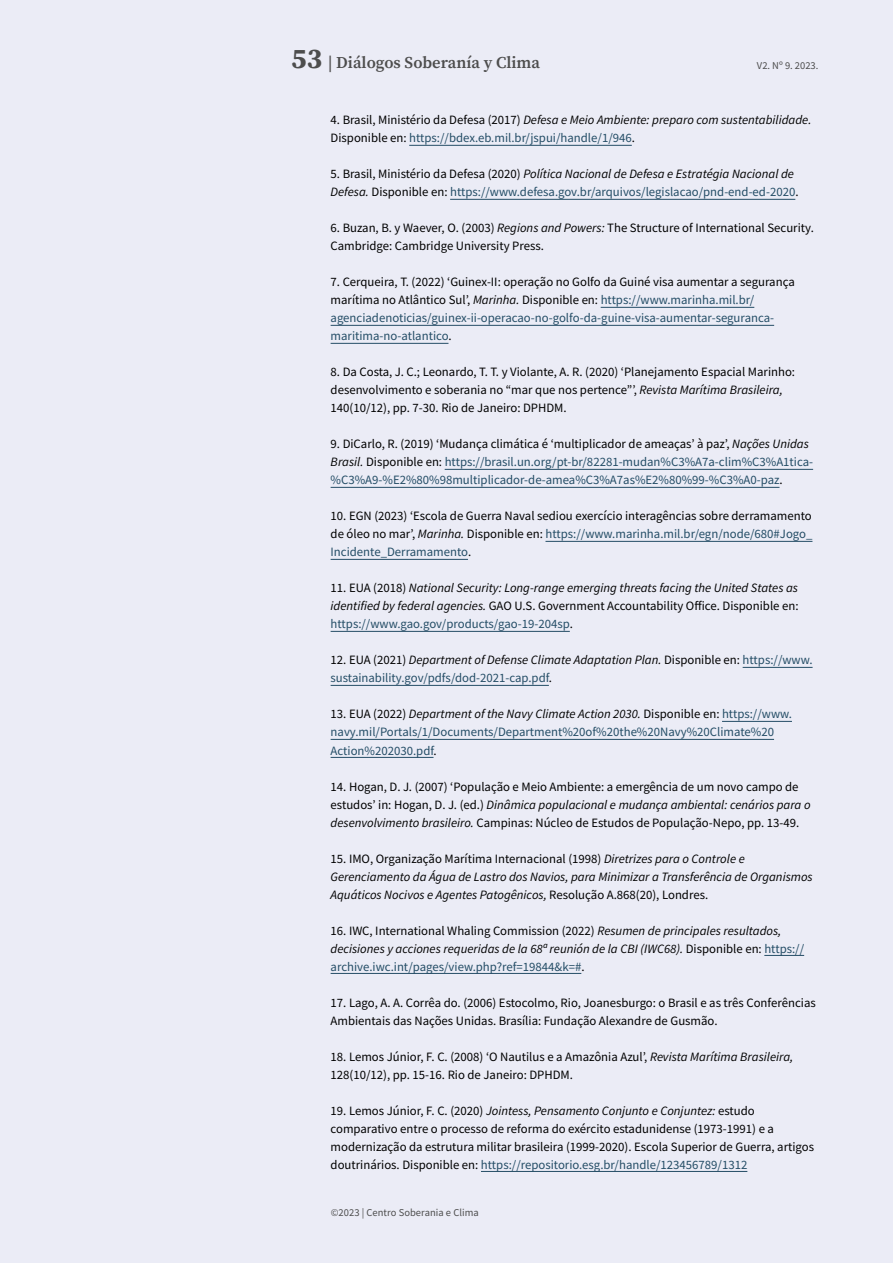
<style>
.page{position:relative;width:893px;height:1263px;background:#ebecf6}
.page>*{position:absolute;margin:0;border:0;box-sizing:border-box;transform-origin:0 0}
.t1{font:600 16.5px "Source Serif Pro";color:#4d4d4d}
.t2{font:12.75px/18px "Source Sans Pro";color:#000}
.t3{font:12.75px/18px "Source Sans Pro";color:#244d66}
.t4{font:italic 12.75px/18px "Source Sans Pro";color:#000}
.t5{font:10.5px "Source Sans Pro";letter-spacing:.005em;color:#4d4d4d}
.s1{font-weight:700;font-size:28.5px}
.s2{font-style:italic}
.s3{color:#244d66}
.s4{color:#000}
.s5{font-style:italic;color:#000}
.s6{font-style:normal}
.s7{font-style:normal;color:#244d66}
</style>
<div class="page">
<hr style="left:409px;top:145px;width:223px;height:1px;background:#244d66">
<hr style="left:450px;top:199px;width:345px;height:1px;background:#244d66">
<hr style="left:601px;top:307px;width:153px;height:1px;background:#244d66">
<hr style="left:331px;top:325px;width:443px;height:1px;background:#244d66">
<hr style="left:331px;top:343px;width:117px;height:1px;background:#244d66">
<hr style="left:445px;top:469px;width:368px;height:1px;background:#244d66">
<hr style="left:331px;top:487px;width:448px;height:1px;background:#244d66">
<hr style="left:545px;top:541px;width:267px;height:1px;background:#244d66">
<hr style="left:331px;top:559px;width:137px;height:1px;background:#244d66">
<hr style="left:331px;top:631px;width:239px;height:1px;background:#244d66">
<hr style="left:743px;top:667px;width:70px;height:1px;background:#244d66">
<hr style="left:331px;top:685px;width:218px;height:1px;background:#244d66">
<hr style="left:722px;top:721px;width:70px;height:1px;background:#244d66">
<hr style="left:331px;top:739px;width:443px;height:1px;background:#244d66">
<hr style="left:331px;top:757px;width:102px;height:1px;background:#244d66">
<hr style="left:764px;top:955px;width:40px;height:1px;background:#244d66">
<hr style="left:331px;top:973px;width:250px;height:1px;background:#244d66">
<hr style="left:481px;top:1171px;width:266px;height:1px;background:#244d66">
<p class="t1" style="left:291px;top:52px;width:250px"><span class="s1">53</span> | Diálogos Soberanía y Clima</p>
<p class="t5" style="left:757px;top:58px;width:63px">V2. Nº 9. 2023.</p>
<p class="t2" style="left:331px;top:111px;width:482px">4. Brasil, Ministério da Defesa (2017) <span class="s2">Defesa e Meio Ambiente: preparo com sustentabilidade.<br></span>Disponible en: <span class="s3">https://bdex.eb.mil.br/jspui/handle/1/946</span>.</p>
<p class="t3" style="left:331px;top:165px;width:469px"><span class="s4">5. Brasil, Ministério da Defesa (2020)</span> <span class="s5">Política Nacional de Defesa e Estratégia Nacional de<br>Defesa.</span> <span class="s4">Disponible en:</span> https://www.defesa.gov.br/arquivos/legislacao/pnd-end-ed-2020<span class="s4">.</span></p>
<p class="t2" style="left:331px;top:219px;width:485px">6. Buzan, B. y Waever, O. (2003) <span class="s2">Regions and Powers:</span> The Structure of International Security.<br>Cambridge: Cambridge University Press.</p>
<p class="t3" style="left:331px;top:273px;width:466px"><span class="s4">7. Cerqueira, T. (2022) ‘Guinex-II: operação no Golfo da Guiné visa aumentar a segurança marítima no Atlântico Sul’,</span> <span class="s5">Marinha.</span> <span class="s4">Disponible en:</span> https://www.marinha.mil.br/ agenciadenoticias/guinex-ii-operacao-no-golfo-da-guine-visa-aumentar-seguranca&shy;maritima-no-atlantico<span class="s4">.</span></p>
<p class="t2" style="left:331px;top:363px;width:466px">8. Da Costa, J. C.; Leonardo, T. T. y Violante, A. R. (2020) ‘Planejamento Espacial Marinho: desenvolvimento e soberania no “mar que nos pertence”’, <span class="s2">Revista Marítima Brasileira,<br></span>140(10/12), pp. 7-30. Rio de Janeiro: DPHDM.</p>
<p class="t3" style="left:331px;top:435px;width:484px"><span class="s4">9. DiCarlo, R. (2019) ‘Mudança climática é ‘multiplicador de ameaças’ à paz’,</span> <span class="s5">Nações Unidas<br>Brasil.</span> <span class="s4">Disponible en:</span> https://brasil.un.org/pt-br/82281-mudan%C3%A7a-clim%C3%A1tica-%C3%A9-%E2%80%98multiplicador-de-amea%C3%A7as%E2%80%99-%C3%A0-paz<span class="s4">.</span></p>
<p class="t2" style="left:331px;top:507px;width:483px;text-align:justify">10. EGN (2023) ‘Escola de Guerra Naval sediou exercício interagências sobre derramamento de óleo no mar’, <span class="s2">Marinha.</span> Disponible en: <span class="s3">https://www.marinha.mil.br/egn/node/680#Jogo_ Incidente_Derramamento</span>.</p>
<p class="t4" style="left:331px;top:579px;width:469px;text-align:justify"><span class="s6">11. EUA (2018)</span> National Security: Long-range emerging threats facing the United States as identified by federal agencies. <span class="s6">GAO U.S. Government Accountability Office. Disponible en: </span><span class="s7">https://www.gao.gov/products/gao-19-204sp</span><span class="s6">.</span></p>
<p class="t3" style="left:331px;top:651px;width:483px"><span class="s4">12. EUA (2021)</span> <span class="s5">Department of Defense Climate Adaptation Plan.</span> <span class="s4">Disponible en:</span> https://www. sustainability.gov/pdfs/dod-2021-cap.pdf<span class="s4">.</span></p>
<p class="t3" style="left:331px;top:705px;width:463px"><span class="s4">13. EUA (2022)</span> <span class="s5">Department of the Navy Climate Action 2030.</span> <span class="s4">Disponible en:</span> https://www. navy.mil/Portals/1/Documents/Department%20of%20the%20Navy%20Climate%20<br>Action%202030.pdf<span class="s4">.</span></p>
<p class="t2" style="left:331px;top:777px;width:481px">14. Hogan, D. J. (2007) ‘População e Meio Ambiente: a emergência de um novo campo de estudos’ in: Hogan, D. J. (ed.) <span class="s2">Dinâmica populacional e mudança ambiental: cenários para o desenvolvimento brasileiro.</span> Campinas: Núcleo de Estudos de População-Nepo, pp. 13-49.</p>
<p class="t4" style="left:331px;top:849px;width:484px"><span class="s6">15. IMO, Organização Marítima Internacional (1998)</span> Diretrizes para o Controle e<br>Gerenciamento da Água de Lastro dos Navios, para Minimizar a Transferência de Organismos<br>Aquáticos Nocivos e Agentes Patogênicos, <span class="s6">Resolução A.868(20), Londres.</span></p>
<p class="t4" style="left:331px;top:921px;width:475px"><span class="s6">16. IWC, International Whaling Commission (2022)</span> Resumen de principales resultados, decisiones y acciones requeridas de la 68ª reunión de la CBI (IWC68). <span class="s6">Disponible en:</span> <span class="s7">https:// archive.iwc.int/pages/view.php?ref=19844&amp;k=#</span><span class="s6">.</span></p>
<p class="t2" style="left:331px;top:993px;width:487px">17. Lago, A. A. Corrêa do. (2006) Estocolmo, Rio, Joanesburgo: o Brasil e as três Conferências<br>Ambientais das Nações Unidas. Brasília: Fundação Alexandre de Gusmão.</p>
<p class="t2" style="left:331px;top:1047px;width:464px">18. Lemos Júnior, F. C. (2008) ‘O Nautilus e a Amazônia Azul’, <span class="s2">Revista Marítima Brasileira,<br></span>128(10/12), pp. 15-16. Rio de Janeiro: DPHDM.</p>
<p class="t2" style="left:331px;top:1101px;width:485px">19. Lemos Júnior, F. C. (2020) <span class="s2">Jointess, Pensamento Conjunto e Conjuntez:</span> estudo comparativo entre o processo de reforma do exército estadunidense (1973-1991) e a modernização da estrutura militar brasileira (1999-2020). Escola Superior de Guerra, artigos doutrinários. Disponible en: <span class="s3">https://repositorio.esg.br/handle/123456789/1312</span></p>
<p class="t5" style="left:331px;top:1205px;width:150px">©2023 | Centro Soberania e Clima</p>
</div>
